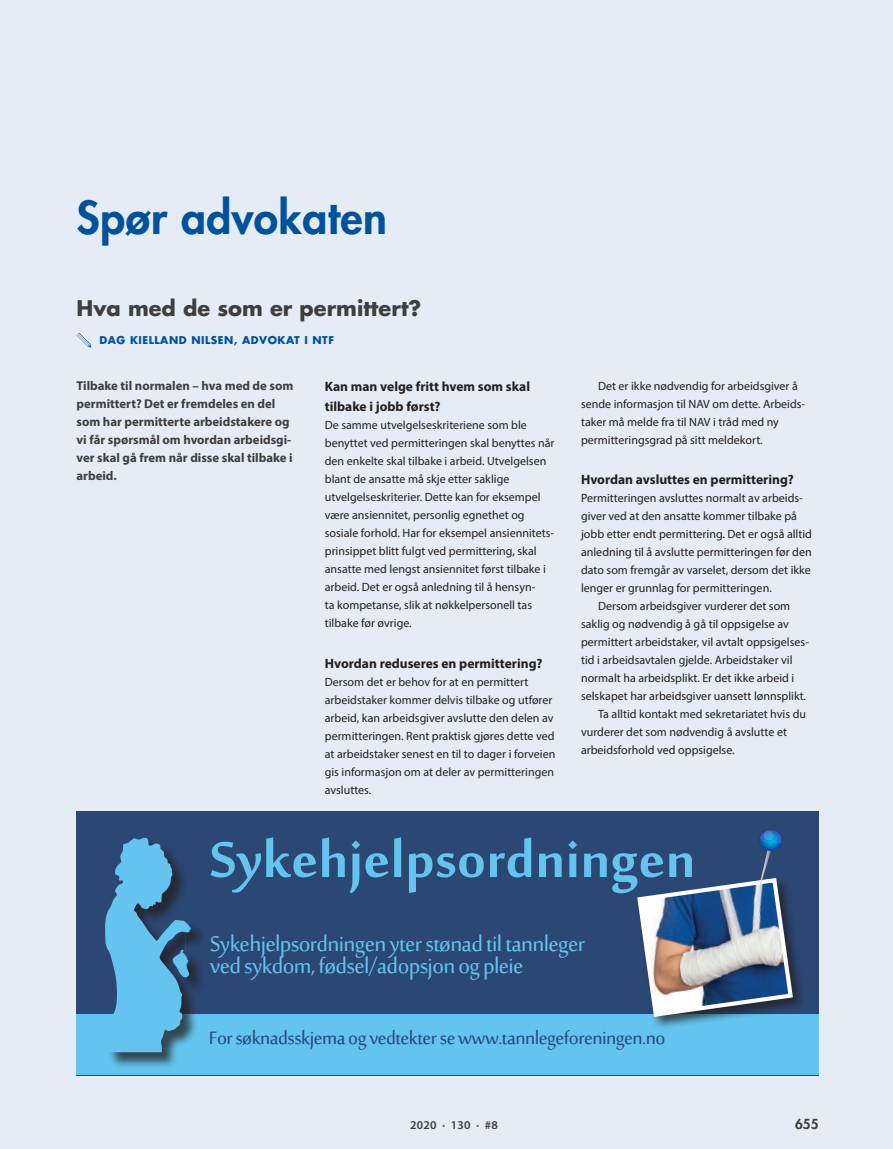
<style>
.page{position:relative;width:893px;height:1149px;background:#fff}
.page>*{position:absolute;margin:0;border:0;box-sizing:border-box;transform-origin:0 0}
.t1{font:700 69.75px "Sakkal Majalla";color:#64c3ef}
.t2{font:800 44.25px "Futura Std";letter-spacing:.01em;color:#01529b}
.t3{font:29.1px/21.8px "Sakkal Majalla";letter-spacing:-.02em;color:#63c4ef}
.t4{font:24.75px "Sakkal Majalla";letter-spacing:-.02em;color:#2b4774}
.t5{font:700 21px "Futura Std";color:#3e3e3f}
.t6{font:700 13.5px/20.2px "Myriad Pro";color:#231f20}
.t7{font:800 13.5px "Futura Std";color:#3e3e3f}
.t8{font:700 12.75px/18px "Myriad Pro";color:#3e3e3f}
.t9{font:12px/18px "Myriad Pro";color:#231f20}
.t10{font:600 12px "Myriad Pro";letter-spacing:.02em;color:#3e3e3f}
.t11{font:700 10.5px "Futura Std";letter-spacing:.05em;color:#01529b}
</style>
<div class="page">
<div style="left:0;top:0;width:893px;height:1148px;background:#e5ecf5"></div>
<svg style="left:73px;top:328px;width:22px;height:22px"></svg>
<div style="left:77px;top:810px;width:742px;height:264px;background:#2b4774"></div>
<div style="left:77px;top:1014px;width:742px;height:60px;background:#63c4ef"></div>
<div style="left:636px;top:876px;width:170px;height:153px;background:#231f20;opacity:.75"></div>
<svg style="left:636px;top:829px;width:159px;height:189px"></svg>
<div style="left:106px;top:839px;width:101px;height:229px;background:#231f20;opacity:.75"></div>
<svg style="left:105px;top:837px;width:86px;height:214px"></svg>
<h2 class="t2" style="left:77px;top:190px;width:312px">Spør advokaten</h2>
<h3 class="t5" style="left:77px;top:294px;width:346px">Hva med de som er permittert?</h3>
<p class="t11" style="left:99px;top:333px;width:236px">DAG KIELLAND NILSEN, ADVOKAT I NTF</p>
<p class="t8" style="left:77px;top:376px;width:218px">Tilbake til normalen – hva med de som permittert? Det er fremdeles en del som har permitterte arbeidstakere og vi får spørsmål om hvordan arbeidsgi&shy;ver skal gå frem når disse skal tilbake i arbeid.</p>
<p class="t6" style="left:325px;top:375px;width:207px">Kan man velge fritt hvem som skal tilbake i jobb først?</p>
<p class="t9" style="left:325px;top:415px;width:231px">De samme utvelgelseskriteriene som ble benyttet ved permitteringen skal benyttes når den enkelte skal tilbake i arbeid. Utvelgelsen blant de ansatte må skje etter saklige utvelgelseskriterier. Dette kan for eksempel være ansiennitet, personlig egnethet og sosiale forhold. Har for eksempel ansiennitets&shy;prinsippet blitt fulgt ved permittering, skal ansatte med lengst ansiennitet først tilbake i arbeid. Det er også anledning til å hensyn-<br>ta kompetanse, slik at nøkkelpersonell tas tilbake før øvrige.</p>
<p class="t6" style="left:325px;top:652px;width:219px">Hvordan reduseres en permittering?</p>
<p class="t9" style="left:325px;top:672px;width:232px">Dersom det er behov for at en permittert arbeidstaker kommer delvis tilbake og utfører arbeid, kan arbeidsgiver avslutte den delen av permitteringen. Rent praktisk gjøres dette ved at arbeidstaker senest en til to dager i forveien gis informasjon om at deler av permitteringen avsluttes.</p>
<p class="t9" style="left:581px;top:376px;width:225px;text-indent:17px">Det er ikke nødvendig for arbeidsgiver å sende informasjon til NAV om dette. Arbeids&shy;taker må melde fra til NAV i tråd med ny permitteringsgrad på sitt meldekort.</p>
<p class="t6" style="left:581px;top:469px;width:214px">Hvordan avsluttes en permittering?</p>
<p class="t9" style="left:581px;top:488px;width:223px">Permitteringen avsluttes normalt av arbeids-</p>
<p class="t9" style="left:581px;top:506px;width:217px">giver ved at den ansatte kommer tilbake på</p>
<p class="t9" style="left:581px;top:524px;width:232px">jobb etter endt permittering. Det er også alltid</p>
<p class="t9" style="left:581px;top:542px;width:232px">anledning til å avslutte permitteringen før den</p>
<p class="t9" style="left:581px;top:560px;width:231px">dato som fremgår av varselet, dersom det ikke</p>
<p class="t9" style="left:581px;top:578px;width:192px">lenger er grunnlag for permitteringen.</p>
<p class="t9" style="left:598px;top:596px;width:194px">Dersom arbeidsgiver vurderer det som</p>
<p class="t9" style="left:581px;top:614px;width:209px">saklig og nødvendig å gå til oppsigelse av</p>
<p class="t9" style="left:581px;top:632px;width:229px">permittert arbeidstaker, vil avtalt oppsigelses-</p>
<p class="t9" style="left:581px;top:650px;width:213px">tid i arbeidsavtalen gjelde. Arbeidstaker vil</p>
<p class="t9" style="left:581px;top:668px;width:215px">normalt ha arbeidsplikt. Er det ikke arbeid i</p>
<p class="t9" style="left:581px;top:686px;width:227px">selskapet har arbeidsgiver uansett lønnsplikt.</p>
<p class="t9" style="left:598px;top:704px;width:209px">Ta alltid kontakt med sekretariatet hvis du</p>
<p class="t9" style="left:581px;top:722px;width:207px">vurderer det som nødvendig å avslutte et</p>
<p class="t9" style="left:581px;top:740px;width:155px">arbeidsforhold ved oppsigelse.</p>
<h1 class="t1" style="left:210px;top:820px;width:487px">Sykehjelpsordningen</h1>
<h3 class="t3" style="left:210px;top:934px;width:377px">Sykehjelpsordningen yter stønad til tannleger ved sykdom, fødsel/adopsjon og pleie</h3>
<h3 class="t4" style="left:209px;top:1023px;width:458px">For søknadsskjema og vedtekter se www.tannlegeforeningen.no</h3>
<p class="t10" style="left:410px;top:1117px;width:89px">2020 · 130 · #8</p>
<p class="t7" style="left:795px;top:1115px;width:25px">655</p>
</div>
